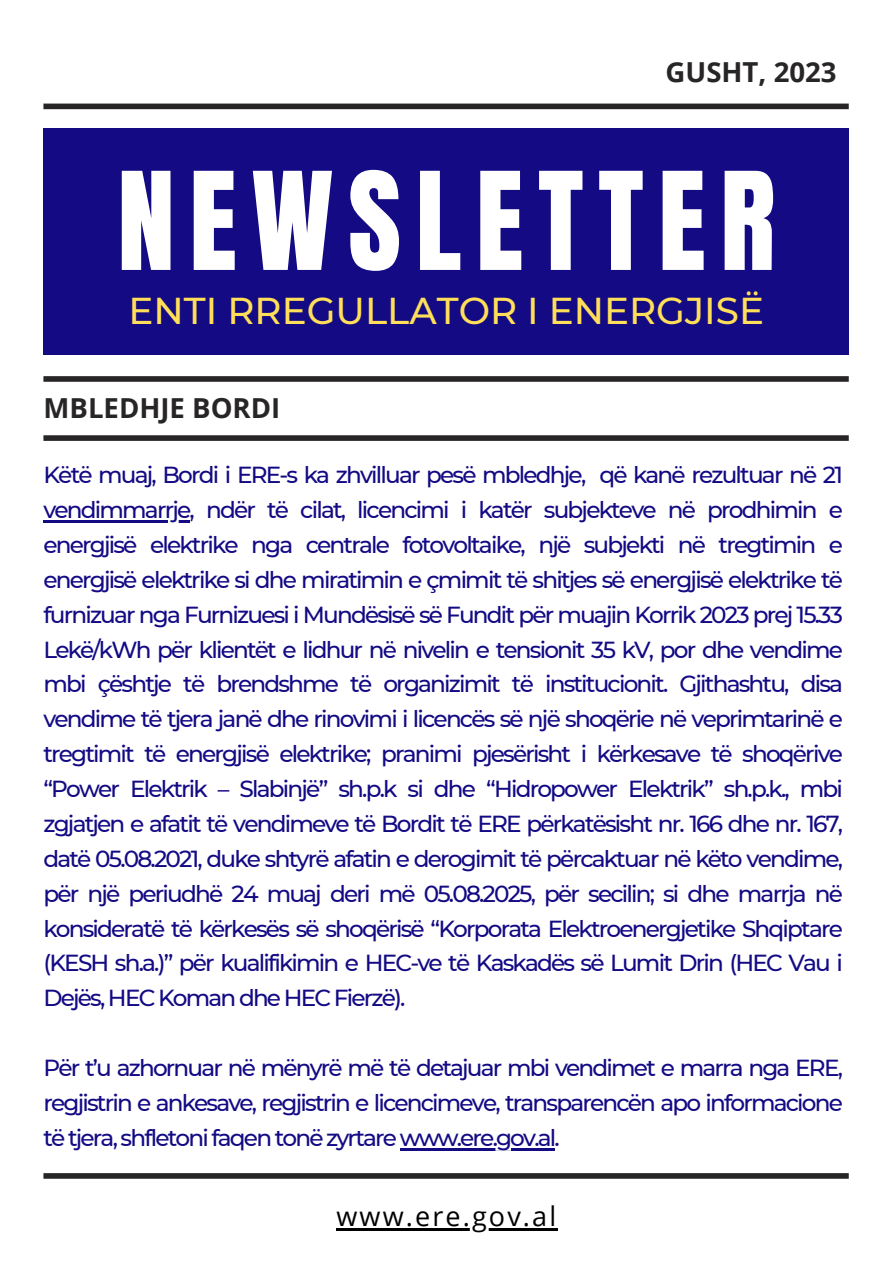
<style>
.page{position:relative;width:893px;height:1264px;background:#fff}
.page>*{position:absolute;margin:0;border:0;box-sizing:border-box;transform-origin:0 0}
.t1{font:115.35px "Anton";letter-spacing:.125em;color:#fff}
.t2{font:500 37.35px "Montserrat";color:#ffde59}
.t3{font:700 27.6px "Open Sans";color:#272525}
.t4{font:27px "Open Sans";letter-spacing:.08em;color:#000}
.t5{font:500 23.25px/34.8px "Montserrat";letter-spacing:-.08em;color:#130a84;text-align:justify}
</style>
<div class="page">
<div style="left:43px;top:104px;width:805px;height:5px;background:#272525"></div>
<div style="left:43px;top:128px;width:806px;height:227px;background:#130a84"></div>
<div style="left:43px;top:376px;width:805px;height:6px;background:#272525"></div>
<div style="left:43px;top:435px;width:805px;height:6px;background:#272525"></div>
<div style="left:43px;top:1173px;width:805px;height:5px;background:#272525"></div>
<hr style="left:336px;top:1227px;width:222px;height:3px;background:#000">
<hr style="left:43px;top:520px;width:146px;height:2px;background:#130a84">
<hr style="left:399px;top:1147px;width:155px;height:3px;background:#130a84">
<p class="t3" style="left:665px;top:53px;width:172px">GUSHT, 2023</p>
<p class="t1" style="left:117px;top:139px;width:659px">NEWSLETTER</p>
<p class="t2" style="left:129px;top:287px;width:637px">ENTI RREGULLATOR I ENERGJISË</p>
<p class="t3" style="left:43px;top:388px;width:238px">MBLEDHJE BORDI</p>
<p class="t5" style="left:43px;top:457px;width:801px">Këtë muaj, Bordi i ERE-s ka zhvilluar pesë mbledhje, që kanë rezultuar në 21 vendimmarrje, ndër të cilat, licencimi i katër subjekteve në prodhimin e energjisë elektrike nga centrale fotovoltaike, një subjekti në tregtimin e energjisë elektrike si dhe miratimin e çmimit të shitjes së energjisë elektrike të furnizuar nga Furnizuesi i Mundësisë së Fundit për muajin Korrik 2023 prej 15.33<br>Lekë/kWh për klientët e lidhur në nivelin e tensionit 35 kV, por dhe vendime mbi çështje të brendshme të organizimit të institucionit. Gjithashtu, disa vendime të tjera janë dhe rinovimi i licencës së një shoqërie në veprimtarinë e tregtimit të energjisë elektrike; pranimi pjesërisht i kërkesave të shoqërive “Power Elektrik – Slabinjë” sh.p.k si dhe “Hidropower Elektrik” sh.p.k., mbi zgjatjen e afatit të vendimeve të Bordit të ERE përkatësisht nr. 166 dhe nr. 167, datë 05.08.2021, duke shtyrë afatin e derogimit të përcaktuar në këto vendime, për një periudhë 24 muaj deri më 05.08.2025, për secilin; si dhe marrja në konsideratë të kërkesës së shoqërisë “Korporata Elektroenergjetike Shqiptare (KESH sh.a.)” për kualifikimin e HEC-ve të Kaskadës së Lumit Drin (HEC Vau i Dejës, HEC Koman dhe HEC Fierzë).</p>
<p class="t5" style="left:43px;top:1050px;width:801px">Për t’u azhornuar në mënyrë më të detajuar mbi vendimet e marra nga ERE, regjistrin e ankesave, regjistrin e licencimeve, transparencën apo informacione të tjera, shfletoni faqen tonë zyrtare www.ere.gov.al.</p>
<p class="t4" style="left:336px;top:1196px;width:221px">www.ere.gov.al</p>
</div>
